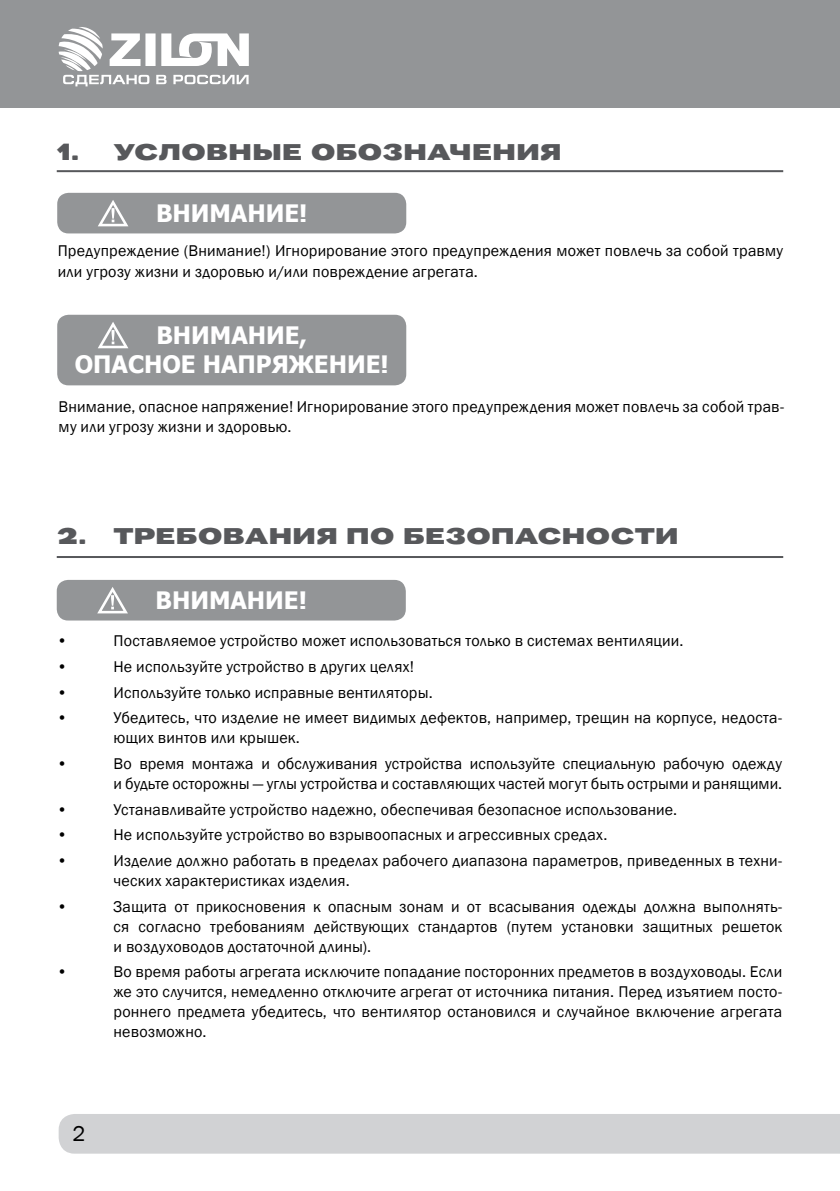
<style>
.page{position:relative;width:840px;height:1191px;background:#fff}
.page>*{position:absolute;margin:0;border:0;box-sizing:border-box;transform-origin:0 0}
.t1{font:24px "Pravda";letter-spacing:-.015em;color:#57585b}
.t2{font:700 24px/28.8px "Tahoma";color:#fff;text-align:center}
.t3{font:22px "Franklin Gothic";color:#000}
.t4{font:16px/20px "Franklin Gothic";letter-spacing:.015em;color:#000}
</style>
<div class="page">
<div style="left:59px;top:1114px;width:780px;height:39px;background:#d1d2d4"></div>
<div style="left:0;top:0;width:839px;height:108px;background:#939597"></div>
<svg style="left:59px;top:27px;width:190px;height:59px"></svg>
<hr style="left:57px;top:170px;width:725px;height:2px;background:#57585b">
<div style="left:57px;top:193px;width:349px;height:40px;background:#939597;border-radius:11px"></div>
<svg style="left:98px;top:200px;width:31px;height:27px"></svg>
<div style="left:57px;top:315px;width:349px;height:70px;background:#939597;border-radius:11px"></div>
<svg style="left:98px;top:322px;width:31px;height:27px"></svg>
<hr style="left:57px;top:556px;width:725px;height:2px;background:#57585b">
<div style="left:57px;top:580px;width:348px;height:40px;background:#939597;border-radius:11px"></div>
<svg style="left:97px;top:587px;width:31px;height:27px"></svg>
<h1 class="t1" style="left:57px;top:140px;width:506px">1. УСЛОВНЫЕ ОБОЗНАЧЕНИЯ</h1>
<h1 class="t2" style="left:156px;top:200px;width:153px">ВНИМАНИЕ!</h1>
<p class="t4" style="left:58px;top:241px;width:726px">Предупреждение (Внимание!) Игнорирование этого предупреждения может повлечь за собой травму или угрозу жизни и здоровью и/или повреждение агрегата.</p>
<h1 class="t2" style="left:75px;top:322px;width:315px">ВНИМАНИЕ,<br>ОПАСНОЕ НАПРЯЖЕНИЕ!</h1>
<p class="t4" style="left:59px;top:397px;width:726px">Внимание, опасное напряжение! Игнорирование этого предупреждения может повлечь за собой трав&shy;му или угрозу жизни и здоровью.</p>
<h1 class="t1" style="left:57px;top:524px;width:623px">2. ТРЕБОВАНИЯ ПО БЕЗОПАСНОСТИ</h1>
<h1 class="t2" style="left:155px;top:587px;width:153px">ВНИМАНИЕ!</h1>
<p class="t4" style="left:57px;top:631px;width:12px">•</p>
<p class="t4" style="left:113px;top:631px;width:571px">Поставляемое устройство может использоваться только в системах вентиляции.</p>
<p class="t4" style="left:57px;top:657px;width:12px">•</p>
<p class="t4" style="left:113px;top:657px;width:302px">Не используйте устройство в других целях!</p>
<p class="t4" style="left:57px;top:682px;width:12px">•</p>
<p class="t4" style="left:113px;top:682px;width:320px">Используйте только исправные вентиляторы.</p>
<p class="t4" style="left:57px;top:708px;width:12px">•</p>
<p class="t4" style="left:113px;top:708px;width:669px">Убедитесь, что изделие не имеет видимых дефектов, например, трещин на корпусе, недоста&shy;ющих винтов или крышек.</p>
<p class="t4" style="left:57px;top:754px;width:12px">•</p>
<p class="t4" style="left:113px;top:754px;width:669px">Во время монтажа и обслуживания устройства используйте специальную рабочую одежду и будьте осторожны — углы устройства и составляющих частей могут быть острыми и ранящими.</p>
<p class="t4" style="left:57px;top:799px;width:12px">•</p>
<p class="t4" style="left:113px;top:799px;width:565px">Устанавливайте устройство надежно, обеспечивая безопасное использование.</p>
<p class="t4" style="left:57px;top:825px;width:12px">•</p>
<p class="t4" style="left:113px;top:825px;width:495px">Не используйте устройство во взрывоопасных и агрессивных средах.</p>
<p class="t4" style="left:57px;top:851px;width:12px">•</p>
<p class="t4" style="left:113px;top:851px;width:669px">Изделие должно работать в пределах рабочего диапазона параметров, приведенных в техни&shy;ческих характеристиках изделия.</p>
<p class="t4" style="left:57px;top:896px;width:12px">•</p>
<p class="t4" style="left:113px;top:896px;width:669px;text-align:justify">Защита от прикосновения к опасным зонам и от всасывания одежды должна выполнять&shy;ся согласно требованиям действующих стандартов (путем установки защитных решеток и воздуховодов достаточной длины).</p>
<p class="t4" style="left:57px;top:962px;width:12px">•</p>
<p class="t4" style="left:113px;top:962px;width:669px;text-align:justify">Во время работы агрегата исключите попадание посторонних предметов в воздуховоды. Если же это случится, немедленно отключите агрегат от источника питания. Перед изъятием посто&shy;роннего предмета убедитесь, что вентилятор остановился и случайное включение агрегата невозможно.</p>
<h2 class="t3" style="left:73px;top:1120px;width:14px">2</h2>
</div>
